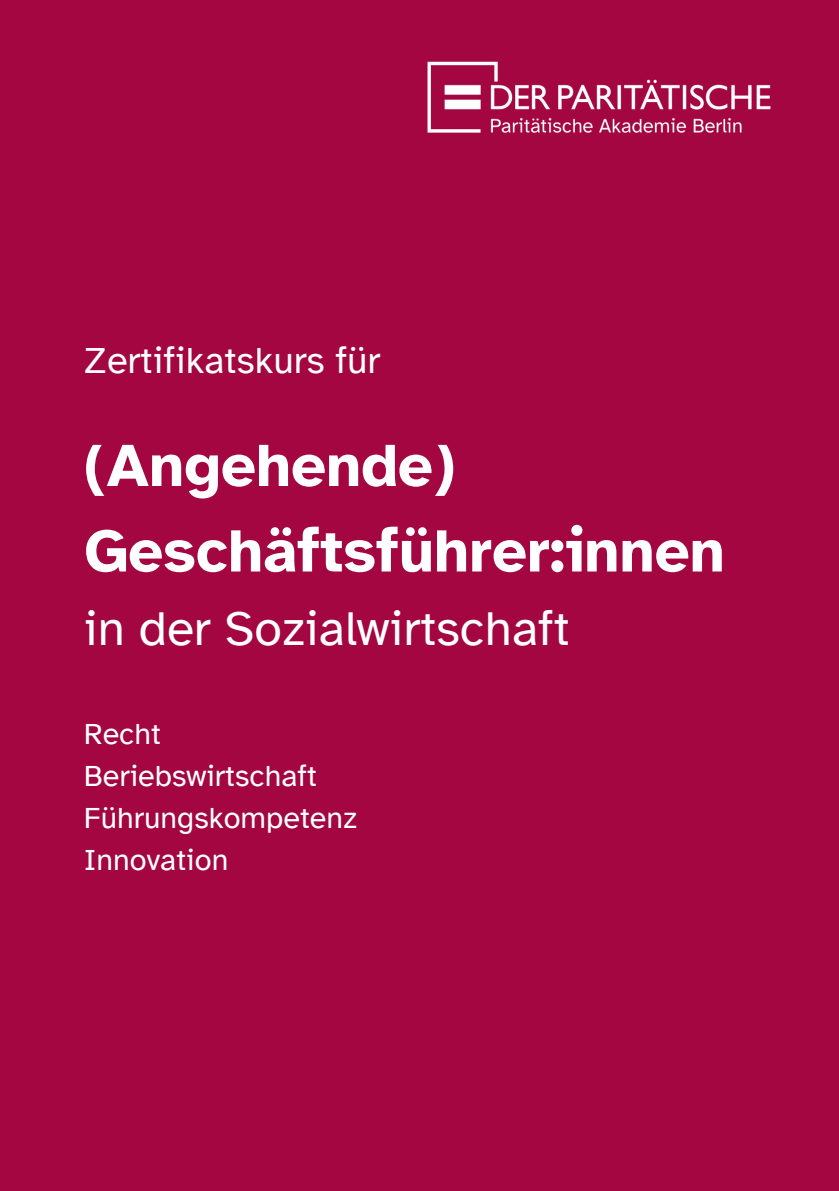
<style>
.page{position:relative;width:839px;height:1191px;background:#fff}
.page>*{position:absolute;margin:0;border:0;box-sizing:border-box;transform-origin:0 0}
.t1{font:700 61.6px/85.6px "Atkinson Hyperlegible";color:#fff}
.t2{font:49.8px "Atkinson Hyperlegible";color:#fff}
.t3{font:38px "Atkinson Hyperlegible";color:#fff}
.t4{font:30.6px/42px "Atkinson Hyperlegible";color:#fff}
</style>
<div class="page">
<div style="left:0;top:0;width:838px;height:1191px;background:#a30640"></div>
<img style="left:427px;top:61px;width:344px;height:72px">
<p class="t3" style="left:84px;top:339px;width:298px">Zertifikatskurs für</p>
<h1 class="t1" style="left:84px;top:422px;width:642px">(Angehende)<br>Geschäftsführer:innen</h1>
<h2 class="t2" style="left:84px;top:601px;width:487px">in der Sozialwirtschaft</h2>
<p class="t4" style="left:84px;top:714px;width:275px">Recht<br>Beriebswirtschaft<br>Führungskompetenz<br>Innovation</p>
</div>
